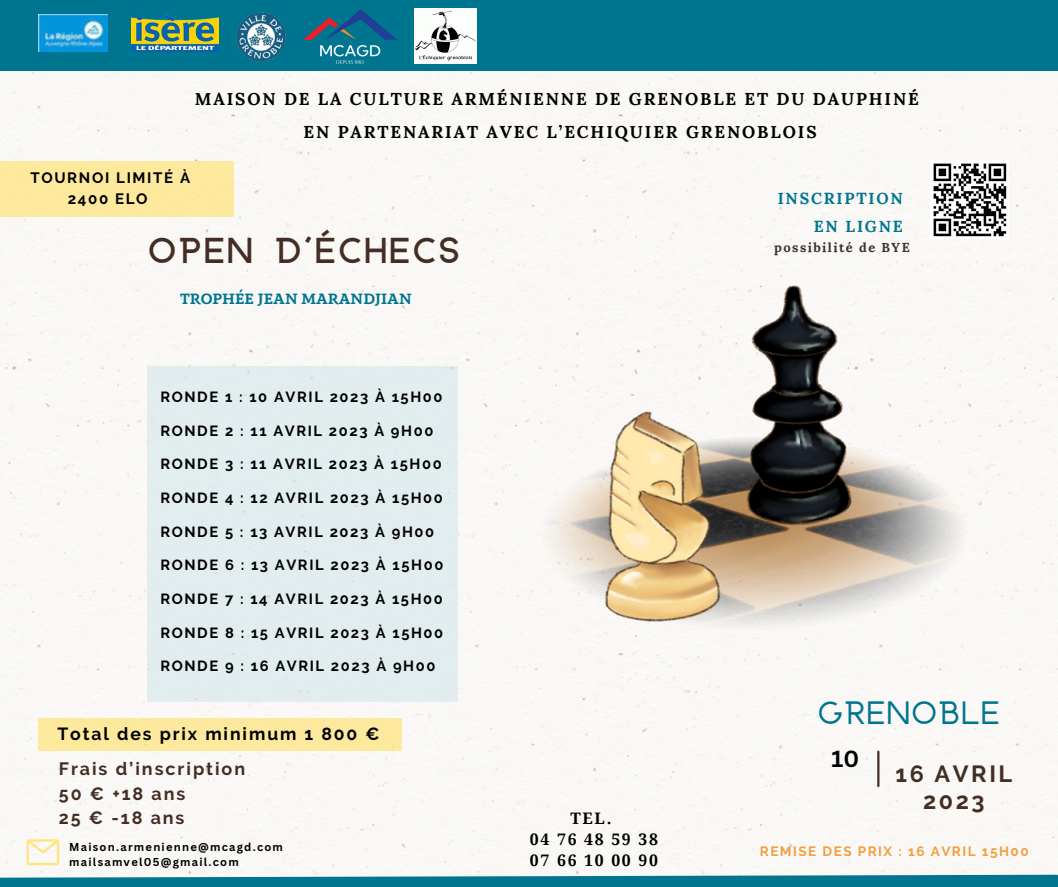
<style>
.page{position:relative;width:1058px;height:887px;background:#fff}
.page>*{position:absolute;margin:0;border:0;box-sizing:border-box;transform-origin:0 0}
.t1{font:900 28.2px "Anchorage";letter-spacing:.11em;color:#432d24}
.t2{font:700 25.95px "Anchorage";letter-spacing:.105em;color:#00758f}
.t3{font:700 23.4px/27px "Raleway";letter-spacing:.11em;color:#432d24;text-align:center}
.t4{font:700 22.65px "Canva Sans";color:#000}
.t5{font:700 17.85px/24.5px "Raleway";letter-spacing:.11em;color:#432d24}
.t6{font:700 17.55px "Raleway";letter-spacing:.11em;color:#000}
.t7{font:700 17.1px/33.8px "Lora";letter-spacing:.11em;color:#000;text-align:center}
.t8{font:700 16.05px/28.5px "Lora";letter-spacing:.11em;color:#00758f;text-align:right}
.t9{font:700 15.9px/21.3px "Droid Serif";letter-spacing:.11em;color:#000;text-align:center}
.t10{font:700 15.45px "Anaphora";color:#00758f}
.t11{font:700 15px/20.5px "Raleway";letter-spacing:.11em;color:#000;text-align:center}
.t12{font:700 14.7px "Raleway";letter-spacing:.11em;color:#000}
.t13{font:700 13.5px "Raleway";letter-spacing:.11em;color:#f19f42}
.t14{font:700 13.05px "Lora";letter-spacing:.11em;color:#37322f}
.t15{font:700 11.1px/14.9px "Canva Sans";letter-spacing:.11em;color:#000}
</style>
<div class="page">
<div style="left:0;top:71px;width:1058px;height:768px;background:#faf8f6"></div>
<div style="left:148px;top:366px;width:310px;height:335px;background:#e2edef"></div>
<img style="left:539px;top:285px;width:430px;height:346px">
<svg style="left:859px;top:749px;width:38px;height:38px"></svg>
<div style="left:0;top:0;width:1058px;height:71px;background:#00758f"></div>
<img style="left:38px;top:15px;width:69px;height:37px">
<img style="left:236px;top:12px;width:50px;height:50px">
<img style="left:131px;top:15px;width:88px;height:37px">
<img style="left:930px;top:160px;width:78px;height:78px">
<img style="left:295px;top:9px;width:110px;height:82px">
<div style="left:0;top:162px;width:233px;height:55px;background:#fde99d"></div>
<svg style="left:0;top:839px;width:1058px;height:47px"></svg>
<div style="left:38px;top:718px;width:364px;height:32px;background:#fde99d"></div>
<img style="left:414px;top:9px;width:62px;height:55px">
<p class="t7" style="left:195px;top:81px;width:725px">MAISON DE LA CULTURE ARMÉNIENNE DE GRENOBLE ET DU DAUPHINÉ<br>EN PARTENARIAT AVEC L’ECHIQUIER GRENOBLOIS</p>
<p class="t11" style="left:30px;top:167px;width:161px">TOURNOI LIMITÉ À<br>2400 ELO</p>
<h1 class="t1" style="left:149px;top:239px;width:312px">OPEN D'ÉCHECS</h1>
<p class="t10" style="left:180px;top:293px;width:233px">TROPHÉE JEAN MARANDJIAN</p>
<p class="t12" style="left:160px;top:388px;width:284px">RONDE 1 : 10 AVRIL 2023 À 15H00</p>
<p class="t12" style="left:160px;top:422px;width:274px">RONDE 2 : 11 AVRIL 2023 À 9H00</p>
<p class="t12" style="left:160px;top:455px;width:283px">RONDE 3 : 11 AVRIL 2023 À 15H00</p>
<p class="t12" style="left:160px;top:489px;width:284px">RONDE 4 : 12 AVRIL 2023 À 15H00</p>
<p class="t12" style="left:160px;top:522px;width:275px">RONDE 5 : 13 AVRIL 2023 À 9H00</p>
<p class="t12" style="left:160px;top:556px;width:284px">RONDE 6 : 13 AVRIL 2023 À 15H00</p>
<p class="t12" style="left:160px;top:590px;width:284px">RONDE 7 : 14 AVRIL 2023 À 15H00</p>
<p class="t12" style="left:160px;top:623px;width:284px">RONDE 8 : 15 AVRIL 2023 À 15H00</p>
<p class="t12" style="left:160px;top:657px;width:277px">RONDE 9 : 16 AVRIL 2023 À 9H00</p>
<p class="t6" style="left:57px;top:723px;width:324px">Total des prix minimum 1 800 €</p>
<p class="t5" style="left:59px;top:756px;width:188px">Frais d’inscription<br>50 € +18 ans<br>25 € -18 ans</p>
<p class="t15" style="left:69px;top:839px;width:215px">Maison.armenienne@mcagd.com mailsamvel05@gmail.com</p>
<p class="t9" style="left:530px;top:807px;width:129px">TEL.<br>04 76 48 59 38<br>07 66 10 00 90</p>
<p class="t8" style="left:777px;top:184px;width:127px">INSCRIPTION<br>EN LIGNE</p>
<p class="t14" style="left:774px;top:239px;width:137px">possibilité de BYE</p>
<h2 class="t2" style="left:818px;top:701px;width:182px">GRENOBLE</h2>
<h3 class="t4" style="left:831px;top:742px;width:29px">10</h3>
<h3 class="t3" style="left:895px;top:760px;width:118px">16 AVRIL<br>2023</h3>
<p class="t13" style="left:760px;top:843px;width:270px">REMISE DES PRIX : 16 AVRIL 15H00</p>
</div>
